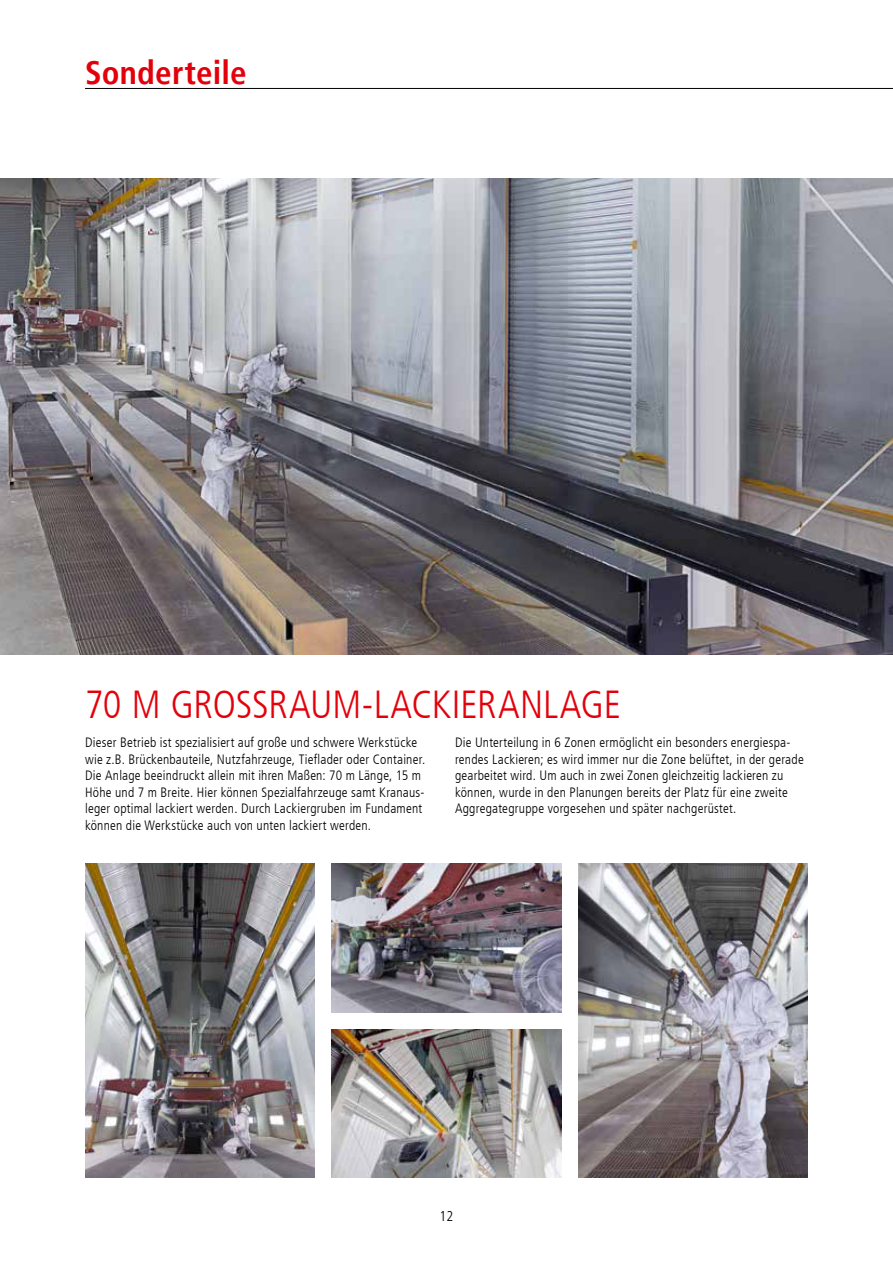
<style>
.page{position:relative;width:893px;height:1263px;background:#fff}
.page>*{position:absolute;margin:0;border:0;box-sizing:border-box;transform-origin:0 0}
.t1{font:300 condensed 39px "Frutiger";letter-spacing:-.005em;color:#e3000b}
.t2{font:700 condensed 33px "Frutiger";letter-spacing:.005em;color:#e3000b}
.t3{font:300 condensed 14.25px "Frutiger";color:#000}
.t4{font:300 condensed 13.5px/16.5px "Frutiger";letter-spacing:.015em;color:#000}
</style>
<div class="page">
<hr style="left:85px;top:88px;width:808px;height:1px;background:#000">
<img style="left:0;top:179px;width:893px;height:476px">
<img style="left:332px;top:863px;width:229px;height:149px">
<img style="left:578px;top:863px;width:230px;height:315px">
<img style="left:85px;top:863px;width:230px;height:315px">
<img style="left:332px;top:1029px;width:229px;height:149px">
<h2 class="t2" style="left:85px;top:53px;width:163px">Sonderteile</h2>
<h1 class="t1" style="left:85px;top:682px;width:538px">70 M GROSSRAUM-LACKIERANLAGE</h1>
<p class="t4" style="left:85px;top:735px;width:342px">Dieser Betrieb ist spezialisiert auf große und schwere Werkstücke wie z.B. Brückenbauteile, Nutzfahrzeuge, Tieflader oder Container.<br>Die Anlage beeindruckt allein mit ihren Maßen: 70 m Länge, 15 m Höhe und 7 m Breite. Hier können Spezialfahrzeuge samt Kranaus&shy;leger optimal lackiert werden. Durch Lackiergruben im Fundament können die Werkstücke auch von unten lackiert werden.</p>
<p class="t4" style="left:455px;top:735px;width:350px">Die Unterteilung in 6 Zonen ermöglicht ein besonders energiespa&shy;rendes Lackieren; es wird immer nur die Zone belüftet, in der gerade gearbeitet wird. Um auch in zwei Zonen gleichzeitig lackieren zu können, wurde in den Planungen bereits der Platz für eine zweite Aggregategruppe vorgesehen und später nachgerüstet.</p>
<p class="t3" style="left:439px;top:1207px;width:15px">12</p>
</div>
